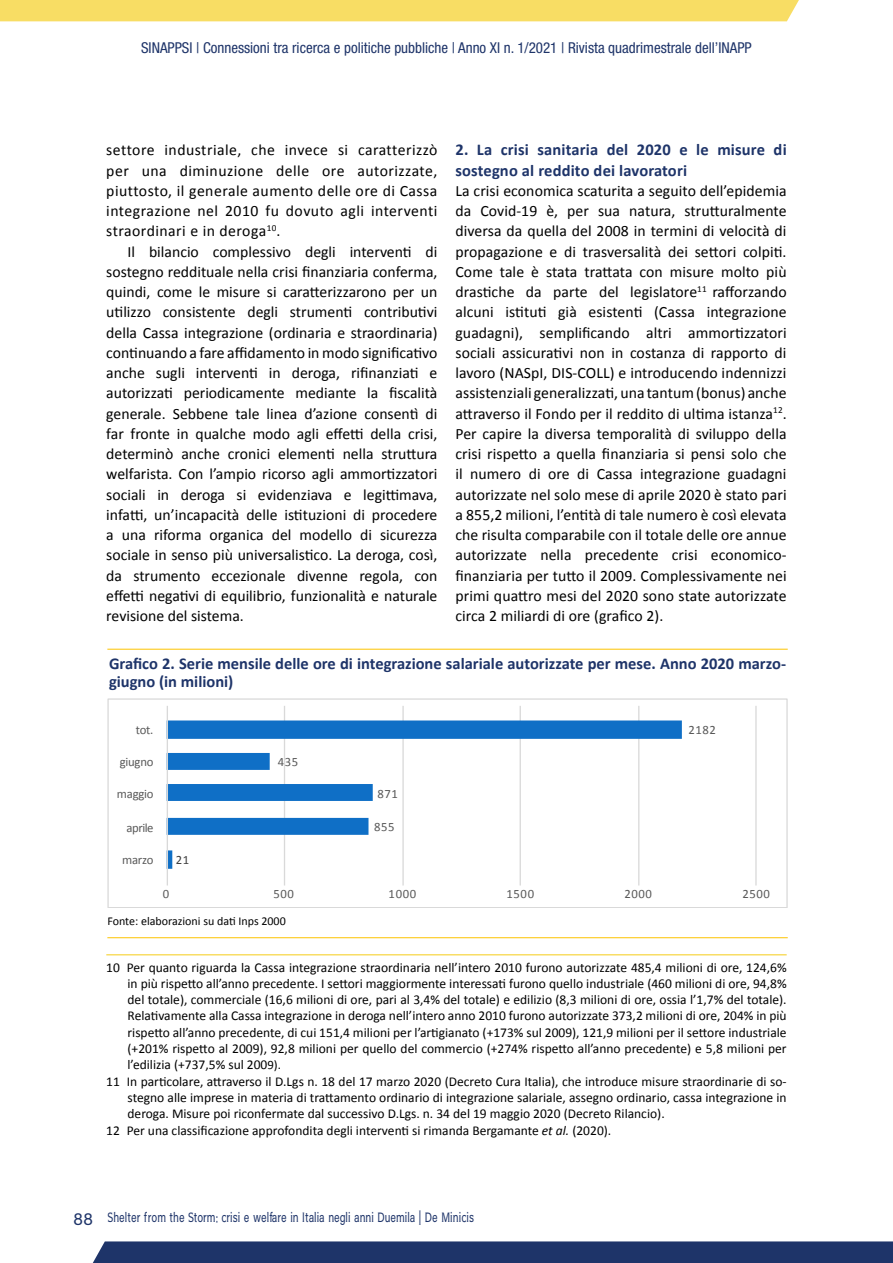
<style>
.page{position:relative;width:893px;height:1263px;background:#fff}
.page>*{position:absolute;margin:0;border:0;box-sizing:border-box;transform-origin:0 0}
.t1{font:700 16.5px/20.2px "Calibri";color:#1e3469}
.t2{font:15.75px/20.2px "Calibri";letter-spacing:.005em;color:#000;text-align:justify}
.t3{font:condensed 15px "Helvetica Neue LT Std";color:#1e3469}
.t4{font:13.5px "Calibri";color:#000}
.t5{font:13.5px "Inapp";color:#1e3469;scale:.75 1}
.t6{font:12.75px "Calibri";letter-spacing:-.02em;color:#595959}
.t7{font:12.75px "Calibri";color:#404040}
.t8{font:12px "Calibri";color:#000}
.s1{font-size:12.75px}
.s2{font-style:italic}
.s3{font-size:16.5px}
</style>
<div class="page">
<div style="left:93px;top:1241px;width:800px;height:22px;background:#1e3469"></div>
<div style="left:0;top:0;width:799px;height:21px;background:#f8dd64"></div>
<hr style="left:106px;top:954px;width:681px;height:1px;background:#f8dd64">
<hr style="left:107px;top:649px;width:681px;height:1px;background:#fdc300">
<hr style="left:107px;top:937px;width:681px;height:1px;background:#fdc300">
<hr style="left:284px;top:706px;width:1px;height:179px;background:#d9d9d9">
<hr style="left:402px;top:706px;width:2px;height:179px;background:#d9d9d9">
<hr style="left:520px;top:706px;width:1px;height:179px;background:#d9d9d9">
<hr style="left:638px;top:706px;width:1px;height:179px;background:#d9d9d9">
<hr style="left:755px;top:706px;width:2px;height:179px;background:#d9d9d9">
<svg style="left:168px;top:720px;width:514px;height:149px"></svg>
<hr style="left:167px;top:706px;width:1px;height:179px;background:#d9d9d9">
<div style="left:107px;top:698px;width:681px;height:210px;border:1px solid #d9d9d9"></div>
<p class="t3" style="left:141px;top:39px;width:612px">SINAPPSI | Connessioni tra ricerca e politiche pubbliche | Anno XI n. 1/2021 | Rivista quadrimestrale dell’INAPP</p>
<p class="t1" style="left:455px;top:139px;width:333px">2. La crisi sanitaria del 2020 e le misure di sostegno al reddito dei lavoratori</p>
<p class="t2" style="left:455px;top:180px;width:333px">La crisi economica scaturita a seguito dell’epidemia da Covid-19 è, per sua natura, strutturalmente diversa da quella del 2008 in termini di velocità di propagazione e di trasversalità dei settori colpiti.<br>Come tale è stata trattata con misure molto più drastiche da parte del legislatore<sup>11</sup> rafforzando alcuni istituti già esistenti (Cassa integrazione guadagni), semplificando altri ammortizzatori sociali assicurativi non in costanza di rapporto di lavoro (NASpI, DIS-COLL) e introducendo indennizzi assistenziali generalizzati, una tantum (bonus) anche attraverso il Fondo per il reddito di ultima istanza<sup>12</sup>.<br>Per capire la diversa temporalità di sviluppo della crisi rispetto a quella finanziaria si pensi solo che il numero di ore di Cassa integrazione guadagni autorizzate nel solo mese di aprile 2020 è stato pari a 855,2 milioni, l’entità di tale numero è così elevata che risulta comparabile con il totale delle ore annue autorizzate nella precedente crisi economico&shy;finanziaria per tutto il 2009. Complessivamente nei primi quattro mesi del 2020 sono state autorizzate circa 2 miliardi di ore (grafico 2).</p>
<p class="t1" style="left:109px;top:654px;width:678px;line-height:18px">Grafico 2. Serie mensile delle ore di integrazione salariale autorizzate per mese. Anno 2020 marzo&shy;giugno (in milioni)</p>
<p class="t2" style="left:106px;top:139px;width:333px">settore industriale, che invece si caratterizzò per una diminuzione delle ore autorizzate, piuttosto, il generale aumento delle ore di Cassa integrazione nel 2010 fu dovuto agli interventi straordinari e in deroga<sup>10</sup>.</p>
<p class="t2" style="left:106px;top:240px;width:333px;text-indent:21px">Il bilancio complessivo degli interventi di sostegno reddituale nella crisi finanziaria conferma, quindi, come le misure si caratterizzarono per un utilizzo consistente degli strumenti contributivi della Cassa integrazione (ordinaria e straordinaria) continuando a fare affidamento in modo significativo anche sugli interventi in deroga, rifinanziati e autorizzati periodicamente mediante la fiscalità generale. Sebbene tale linea d’azione consentì di far fronte in qualche modo agli effetti della crisi, determinò anche cronici elementi nella struttura welfarista. Con l’ampio ricorso agli ammortizzatori sociali in deroga si evidenziava e legittimava, infatti, un’incapacità delle istituzioni di procedere a una riforma organica del modello di sicurezza sociale in senso più universalistico. La deroga, così, da strumento eccezionale divenne regola, con effetti negativi di equilibrio, funzionalità e naturale revisione del sistema.</p>
<p class="t6" style="left:136px;top:722px;width:19px">tot.</p>
<p class="t6" style="left:688px;top:722px;width:29px">2182</p>
<p class="t6" style="left:120px;top:754px;width:35px">giugno</p>
<p class="t6" style="left:278px;top:754px;width:22px">435</p>
<p class="t6" style="left:117px;top:786px;width:38px">maggio</p>
<p class="t6" style="left:377px;top:786px;width:22px">871</p>
<p class="t6" style="left:126px;top:819px;width:29px">aprile</p>
<p class="t6" style="left:374px;top:819px;width:22px">855</p>
<p class="t6" style="left:122px;top:852px;width:33px">marzo</p>
<p class="t7" style="left:176px;top:852px;width:15px">21</p>
<p class="t6" style="left:163px;top:886px;width:8px">0</p>
<p class="t6" style="left:274px;top:886px;width:22px">500</p>
<p class="t6" style="left:389px;top:886px;width:29px">1000</p>
<p class="t6" style="left:506px;top:886px;width:29px">1500</p>
<p class="t6" style="left:624px;top:886px;width:29px">2000</p>
<p class="t6" style="left:742px;top:886px;width:29px">2500</p>
<p class="t8" style="left:107px;top:914px;width:180px">Fonte: elaborazioni su dati Inps 2000</p>
<p class="t4" style="left:106px;top:959px;width:682px">10 Per quanto riguarda la Cassa integrazione straordinaria nell’intero 2010 furono autorizzate 485,4 milioni di ore, 124,6%</p>
<p class="t4" style="left:128px;top:975px;width:661px">in più rispetto all’anno precedente. I settori maggiormente interessati furono quello industriale (460 milioni di ore, 94,8%</p>
<p class="t4" style="left:128px;top:991px;width:661px">del totale), commerciale (16,6 milioni di ore, pari al 3,4% del totale) e edilizio (8,3 milioni di ore, ossia l’1,7% del totale).</p>
<p class="t4" style="left:128px;top:1007px;width:661px">Relativamente alla Cassa integrazione in deroga nell’intero anno 2010 furono autorizzate 373,2 milioni di ore, 204% in più</p>
<p class="t4" style="left:128px;top:1024px;width:661px">rispetto all’anno precedente, di cui 151,4 milioni per l’artigianato (+173% sul 2009), 121,9 milioni per il settore industriale</p>
<p class="t4" style="left:128px;top:1040px;width:661px">(+201% rispetto al 2009), 92,8 milioni per quello del commercio (+274% rispetto all’anno precedente) e 5,8 milioni per</p>
<p class="t4" style="left:128px;top:1056px;width:155px">l’edilizia (+737,5% sul 200<span class="s1">9).</span></p>
<p class="t4" style="left:106px;top:1073px;width:682px">11 In particolare, attraverso il D.Lgs n. 18 del 17 marzo 2020 (Decreto Cura Italia), che introduce misure straordinarie di so-</p>
<p class="t4" style="left:128px;top:1089px;width:661px">stegno alle imprese in materia di trattamento ordinario di integrazione salariale, assegno ordinario, cassa integrazione in</p>
<p class="t4" style="left:128px;top:1105px;width:539px">deroga. Misure poi riconfermate dal successivo D.Lgs. n. 34 del 19 maggio 2020 (Decreto Rilancio).</p>
<p class="t4" style="left:106px;top:1122px;width:506px">12 Per una classificazione approfondita degli interventi si rimanda Bergamante <span class="s2">et al.</span> (2020).</p>
<p class="t5" style="left:73px;top:1210px;width:536px"><span class="s3">88</span> Shelter from the Storm: crisi e welfare in Italia negli anni Duemila | De Minicis</p>
</div>
